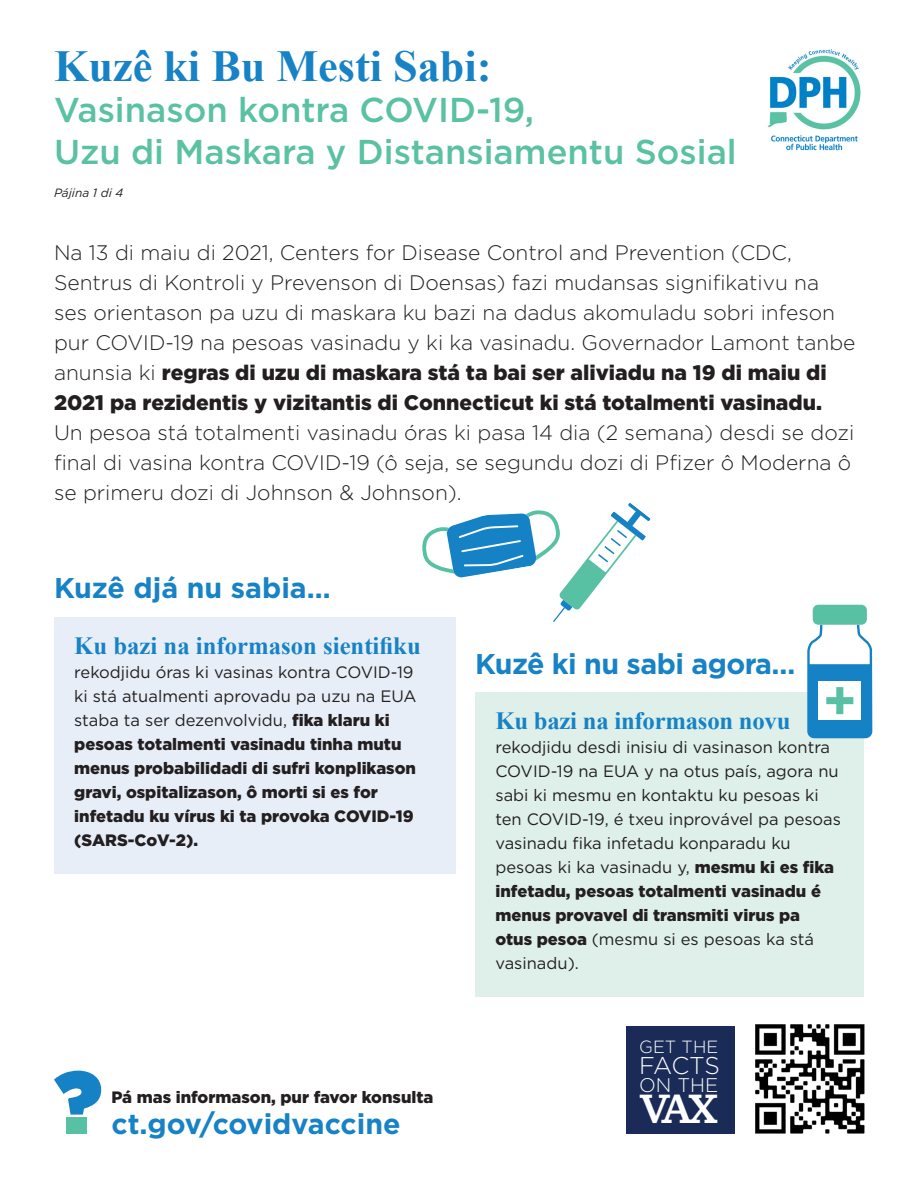
<style>
.page{position:relative;width:918px;height:1188px;background:#fff}
.page>*{position:absolute;margin:0;border:0;box-sizing:border-box;transform-origin:0 0}
.H1_Rules{font:700 44.25px "Times New Roman";color:#1782c5}
.t1{font:500 42.6px "Jubilat";color:#fff}
.H2_Rules{font:500 34.5px/41.4px "Gotham";color:#5ac1a3}
.H3_Rules{font:700 28.5px "Gotham";letter-spacing:-.015em;color:#1782c5}
.H4_Rules{font:700 24.75px "Times New Roman";color:#1782c5}
.t2{font:300 24.15px "Gotham";letter-spacing:-.03em;color:#fff}
.Overview_Rules{font:300 21px/30px "Gotham";color:#231f20}
.t3{font:300 19.65px "Gotham";color:#fff}
.t4{font:300 17.7px "Gotham";color:#fff}
.Summary_Rules{font:16.5px/24px "Gotham";color:#231f20}
.Summary_Rules-2{font:900 16.5px/24px "Gotham";color:#231f20}
.Body_Sector{font:italic 12px "Gotham";color:#231f20}
.s1{font-weight:900}
.s2{font-weight:400}
</style>
<div class="page">
<img style="left:768px;top:49px;width:93px;height:102px">
<div style="left:54px;top:617px;width:402px;height:257px;background:#e7eef8"></div>
<svg style="left:422px;top:503px;width:228px;height:119px"></svg>
<div style="left:475px;top:692px;width:389px;height:305px;background:#def0e9"></div>
<div style="left:813px;top:605px;width:54px;height:20px;background:#59c1a3;border-radius:6px"></div>
<svg style="left:807px;top:625px;width:65px;height:113px"></svg>
<div style="left:627px;top:1026px;width:108px;height:108px;background:#1b2b57"></div>
<img style="left:755px;top:1024px;width:110px;height:110px">
<svg style="left:54px;top:1071px;width:47px;height:44px"></svg>
<div style="left:66px;top:1118px;width:21px;height:16px;background:#59c1a3"></div>
<p class="H1_Rules" style="left:54px;top:34px;width:439px">Kuzê ki Bu Mesti Sabi:</p>
<p class="H2_Rules" style="left:54px;top:89px;width:684px">Vasinason kontra COVID-19,<br>Uzu di Maskara y Distansiamentu Sosial</p>
<p class="Body_Sector" style="left:54px;top:185px;width:71px">Pájina 1 di 4</p>
<p class="Overview_Rules" style="left:54px;top:237px;width:803px">Na 13 di maiu di 2021, Centers for Disease Control and Prevention (CDC, Sentrus di Kontroli y Prevenson di Doensas) fazi mudansas signifikativu na ses orientason pa uzu di maskara ku bazi na dadus akomuladu sobri infeson pur COVID-19 na pesoas vasinadu y ki ka vasinadu. Governador Lamont tanbe anunsia ki <span class="s1">regras di uzu di maskara stá ta bai ser aliviadu na 19 di maiu di 2021 pa rezidentis y vizitantis di Connecticut ki stá totalmenti vasinadu.<br></span>Un pesoa stá totalmenti vasinadu óras ki pasa 14 dia (2 semana) desdi se dozi final di vasina kontra COVID-19 (ô seja, se segundu dozi di Pfizer ô Moderna ô se primeru dozi di Johnson &amp; Johnson).</p>
<p class="H3_Rules" style="left:54px;top:569px;width:278px">Kuzê djá nu sabia…</p>
<p class="H4_Rules" style="left:74px;top:628px;width:348px">Ku bazi na informason sientifiku</p>
<p class="Summary_Rules-2" style="left:74px;top:660px;width:344px"><span class="s2">rekodjidu óras ki vasinas kontra COVID-19 ki stá atualmenti aprovadu pa uzu na EUA staba ta ser dezenvolvidu,</span> fika klaru ki pesoas totalmenti vasinadu tinha mutu menus probabilidadi di sufri konplikason gravi, ospitalizason, ô morti si es for infetadu ku vírus ki ta provoka COVID-19 (SARS-CoV-2).</p>
<h4 class="Summary_Rules-2" style="left:111px;top:1085px;width:323px">Pá mas informason, pur favor konsulta</h4>
<p class="H3_Rules" style="left:111px;top:1105px;width:291px">ct.gov/covidvaccine</p>
<p class="H3_Rules" style="left:475px;top:645px;width:322px">Kuzê ki nu sabi agora…</p>
<p class="H4_Rules" style="left:495px;top:703px;width:296px">Ku bazi na informason novu</p>
<p class="Summary_Rules" style="left:495px;top:735px;width:347px">rekodjidu desdi inisiu di vasinason kontra COVID-19 na EUA y na otus país, agora nu sabi ki mesmu en kontaktu ku pesoas ki ten COVID-19, é txeu inprovável pa pesoas vasinadu fika infetadu konparadu ku pesoas ki ka vasinadu y, <span class="s1">mesmu ki es fika infetadu, pesoas totalmenti vasinadu é menus provavel di transmiti virus pa otus pesoa</span> (mesmu si es pesoas ka stá vasinadu).</p>
<p class="t4" style="left:639px;top:1035px;width:81px">GET THE</p>
<p class="t2" style="left:639px;top:1050px;width:82px">FACTS</p>
<p class="t3" style="left:639px;top:1073px;width:81px">ON THE</p>
<p class="t1" style="left:639px;top:1081px;width:80px">VAX</p>
</div>
